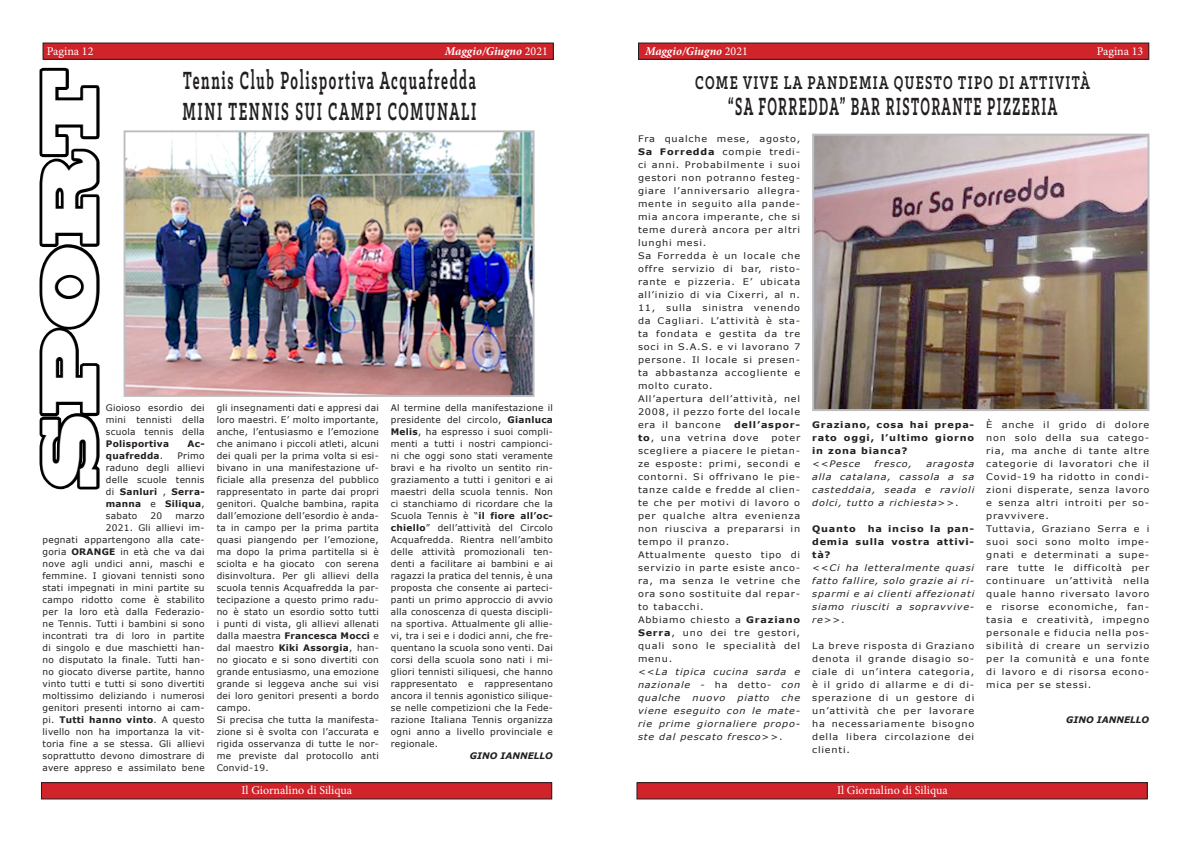
<style>
.page{position:relative;width:1191px;height:842px;background:#fff}
.page>*{position:absolute;margin:0;border:0;box-sizing:border-box;transform-origin:0 0}
.t1{font:72px "Blackoak Std";color:#fff;scale:.65 1}
.t2{font:700 28.1px/31px "Klinic Slab";letter-spacing:.11em;color:#231f20;scale:.52 1}
.t3{font:700 28.1px "Klinic Slab";letter-spacing:.11em;color:#231f20;scale:.49 1}
.t4{font:700 21px "Klinic Slab";letter-spacing:.1em;color:#231f20;scale:.65 1}
.t5{font:12px "Minion Pro";color:#fff}
.t6{font:italic 700 12px "Minion Pro";letter-spacing:-.005em;color:#fff}
.t7{font:9px/12px "Verdana";letter-spacing:.03em;color:#231f20;text-align:justify}
.t8{font:9px/13px "Verdana";letter-spacing:.08em;color:#231f20;scale:1.08 1}
.t9{font:italic 9px/13px "Verdana";letter-spacing:.08em;color:#231f20;text-align:justify;scale:1.08 1}
.t10{font:9px/13px "Verdana";letter-spacing:.03em;color:#231f20;text-align:justify;scale:1.08 1}
.t11{font:700 9px/13px "Verdana";letter-spacing:.08em;color:#231f20;scale:1.08 1}
.t12{font:italic 700 9px "Verdana";color:#231f20}
.t13{font:700 9px "Verdana";letter-spacing:.03em;color:#231f20}
.t14{font:700 9px "Verdana";letter-spacing:.08em;color:#231f20}
.s1{font-weight:400;font-style:normal}
.s2{font-weight:700}
.s3{font-weight:400}
.s4{font-style:italic}
.s5{font-style:normal}
.s6{font-weight:400;font-style:italic}
.s7{font-weight:700;font-style:normal}
</style>
<div class="page">
<img style="left:815px;top:137px;width:331px;height:271px">
<div style="left:812px;top:134px;width:337px;height:277px;border:2px solid #bcbdc0"></div>
<div style="left:41px;top:783px;width:511px;height:16px;background:#d1232a"></div>
<div style="left:41px;top:782px;width:511px;height:17px;border:1px solid #231f20"></div>
<div style="left:637px;top:783px;width:510px;height:16px;background:#d1232a"></div>
<div style="left:636px;top:782px;width:511px;height:17px;border:1px solid #231f20"></div>
<div style="left:638px;top:43px;width:510px;height:16px;background:#d1232a"></div>
<div style="left:638px;top:43px;width:511px;height:17px;border:1px solid #231f20"></div>
<div style="left:43px;top:43px;width:510px;height:16px;background:#d1232a"></div>
<div style="left:43px;top:43px;width:511px;height:17px;border:1px solid #231f20"></div>
<svg style="left:39px;top:67px;width:61px;height:423px"></svg>
<img style="left:127px;top:133px;width:404px;height:261px">
<div style="left:124px;top:130px;width:410px;height:267px;border:2px solid #bcbdc0"></div>
<h3 class="t5" style="left:47px;top:43px;width:48px">Pagina 12</h3>
<h3 class="t6" style="left:445px;top:42px;width:104px">Maggio/Giugno <span class="s1">2021</span></h3>
<h3 class="t6" style="left:645px;top:42px;width:104px">Maggio/Giugno <span class="s1">2021</span></h3>
<h3 class="t5" style="left:1096px;top:43px;width:48px">Pagina 13</h3>
<h1 class="t1" style="left:22px;top:489px;width:646px;rotate:-90deg">SPORT</h1>
<h2 class="t2" style="left:182px;top:64px;width:566px">Tennis Club Polisportiva Acquafredda<br>MINI TENNIS SUI CAMPI COMUNALI</h2>
<p class="t7" style="left:217px;top:401px;width:164px;text-align:left">gli insegnamenti dati e appresi dai loro maestri. E’ molto importante, anche, l’entusiasmo e l’emozione che animano i piccoli atleti, alcuni dei quali per la prima volta si esi&shy;bivano in una manifestazione uf&shy;ficiale alla presenza del pubblico rappresentato in parte dai propri genitori. Qualche bambina, rapita dall’emozione dell’esordio è anda&shy;ta in campo per la prima partita quasi piangendo per l’emozione, ma dopo la prima partitella si è sciolta e ha giocato con serena disinvoltura. Per gli allievi della scuola tennis Acquafredda la par&shy;tecipazione a questo primo radu&shy;no è stato un esordio sotto tutti i punti di vista, gli allievi allenati dalla maestra <span class="s2">Francesca Mocci</span> e dal maestro <span class="s2">Kiki Assorgia</span>, han&shy;no giocato e si sono divertiti con grande entusiasmo, una emozione grande si leggeva anche sui visi dei loro genitori presenti a bordo campo.<br>Si precisa che tutta la manifesta&shy;zione si è svolta con l’accurata e rigida osservanza di tutte le nor&shy;me previste dal protocollo anti<br>Convid-19.</p>
<p class="t7" style="left:391px;top:401px;width:164px">Al termine della manifestazione il presidente del circolo, <span class="s2">Gianluca Melis</span>, ha espresso i suoi compli&shy;menti a tutti i nostri campionci&shy;ni che oggi sono stati veramente bravi e ha rivolto un sentito rin&shy;graziamento a tutti i genitori e ai maestri della scuola tennis. Non ci stanchiamo di ricordare che la Scuola Tennis è “<span class="s2">il fiore all’oc&shy;chiello</span>” dell’attività del Circolo Acquafredda. Rientra nell’ambito delle attività promozionali ten&shy;denti a facilitare ai bambini e ai ragazzi la pratica del tennis, è una proposta che consente ai parteci&shy;panti un primo approccio di avvio alla conoscenza di questa discipli&shy;na sportiva. Attualmente gli allie&shy;vi, tra i sei e i dodici anni, che fre&shy;quentano la scuola sono venti. Dai corsi della scuola sono nati i mi&shy;gliori tennisti siliquesi, che hanno rappresentato e rappresentano ancora il tennis agonistico silique&shy;se nelle competizioni che la Fede&shy;razione Italiana Tennis organizza ogni anno a livello provinciale e regionale.</p>
<p class="t7" style="left:106px;top:401px;width:100px">Gioioso esordio dei mini tennisti della scuola tennis della</p>
<p class="t13" style="left:106px;top:437px;width:65px">Polisportiva</p>
<p class="t14" style="left:187px;top:437px;width:19px">Ac-</p>
<p class="t13" style="left:106px;top:449px;width:59px">quafredda<span class="s3">.</span></p>
<p class="t7" style="left:106px;top:449px;width:100px;text-indent:72px">Primo raduno degli allievi delle scuole tennis di <span class="s2">Sanluri</span> , <span class="s2">Serra&shy;manna</span> e <span class="s2">Siliqua</span>, sabato</p>
<p class="t7" style="left:150px;top:509px;width:13px">20</p>
<p class="t7" style="left:43px;top:509px;width:164px;text-align:right">marzo<br>2021. Gli allievi im-<br>pegnati appartengono alla cate&shy;goria <span class="s2">ORANGE</span> in età che va dai nove agli undici anni, maschi e femmine. I giovani tennisti sono stati impegnati in mini partite su campo ridotto come è stabilito per la loro età dalla Federazio&shy;ne Tennis. Tutti i bambini si sono incontrati tra di loro in partite di singolo e due maschietti han&shy;no disputato la finale. Tutti han&shy;no giocato diverse partite, hanno vinto tutti e tutti si sono divertiti moltissimo deliziando i numerosi genitori presenti intorno ai cam&shy;pi. <span class="s2">Tutti hanno vinto</span>. A questo livello non ha importanza la vit&shy;toria fine a se stessa. Gli allievi soprattutto devono dimostrare di avere appreso e assimilato bene</p>
<p class="t12" style="left:470px;top:749px;width:84px">GINO IANNELLO</p>
<h3 class="t4" style="left:695px;top:69px;width:609px">COME VIVE LA PANDEMIA QUESTO TIPO DI ATTIVITÀ</h3>
<h2 class="t3" style="left:728px;top:88px;width:673px">“SA FORREDDA” BAR RISTORANTE PIZZERIA</h2>
<p class="t8" style="left:638px;top:132px;width:152px">Fra qualche mese, agosto,<br><span class="s2">Sa Forredda</span> compie tredi&shy;ci anni. Probabilmente i suoi gestori non potranno festeg&shy;giare l’anniversario allegra&shy;mente in seguito alla pande&shy;mia ancora imperante, che si teme durerà ancora per altri lunghi mesi.<br>Sa Forredda è un locale che offre servizio di bar, risto&shy;rante e pizzeria. E’ ubicata all’inizio di via Cixerri, al n.<br>11, sulla sinistra venendo da Cagliari. L’attività è sta&shy;ta fondata e gestita da tre soci in S.A.S. e vi lavorano 7 persone. Il locale si presen&shy;ta abbastanza accogliente e molto curato.<br>All’apertura dell’attività, nel<br>2008, il pezzo forte del locale era il bancone</p>
<p class="t8" style="left:638px;top:418px;width:152px;text-indent:96px"><span class="s2">dell’aspor&shy;to</span>, una vetrina dove</p>
<p class="t8" style="left:638px;top:431px;width:152px;text-indent:133px">poter scegliere a piacere le pietan&shy;ze esposte: primi, secondi e contorni. Si offrivano le pie&shy;tanze calde e fredde al clien&shy;te che per motivi di lavoro o per qualche altra evenienza non riusciva a prepararsi in tempo il pranzo.<br>Attualmente questo tipo di servizio in parte esiste anco&shy;ra, ma senza le vetrine che ora sono sostituite dal repar&shy;to tabacchi.<br>Abbiamo chiesto a <span class="s2">Graziano<br>Serra</span>, uno dei tre gestori, quali sono le specialità del menu.<br>&lt;&lt;<span class="s4">La tipica cucina sarda e nazionale</span> - ha detto- <span class="s4">con qualche</span></p>
<p class="t9" style="left:638px;top:691px;width:152px;text-indent:144px">che viene eseguito con le mate&shy;rie prime giornaliere propo&shy;ste dal pescato fresco<span class="s5">&gt;&gt;.</span></p>
<p class="t9" style="left:692px;top:691px;width:32px">nuovo</p>
<p class="t9" style="left:737px;top:691px;width:31px">piatto</p>
<p class="t11" style="left:812px;top:418px;width:152px">Graziano, cosa hai prepa&shy;rato oggi, l’ultimo giorno in zona bianca?<br><span class="s3">&lt;&lt;</span><span class="s6">Pesce</span></p>
<p class="t9" style="left:874px;top:457px;width:36px">fresco,</p>
<p class="t9" style="left:812px;top:457px;width:152px;text-indent:114px">aragosta alla catalana, cassola a sa casteddaia, seada e ravioli dolci, tutto a richiesta<span class="s5">&gt;&gt;.</span></p>
<p class="t11" style="left:812px;top:522px;width:42px">Quanto</p>
<p class="t9" style="left:812px;top:522px;width:152px;text-align:left;text-indent:55px"><span class="s7">ha inciso la pan&shy;demia sulla vostra attivi&shy;tà?<br></span><span class="s5">&lt;&lt;</span>Ci ha letteralmente quasi fatto fallire, solo grazie ai ri&shy;sparmi e ai clienti affezionati siamo riusciti a sopravvive&shy;re<span class="s5">&gt;&gt;.</span></p>
<p class="t10" style="left:812px;top:639px;width:152px">La breve risposta di Graziano denota il grande disagio so&shy;ciale di un’intera categoria, è il grido di allarme e di di&shy;sperazione di un gestore di un’attività che per lavorare ha necessariamente bisogno della libera circolazione dei clienti.</p>
<p class="t8" style="left:986px;top:418px;width:152px">È anche il grido di dolore non solo della sua catego&shy;ria, ma anche di tante altre categorie di lavoratori che il<br>Covid-19 ha ridotto in condi&shy;zioni disperate, senza lavoro e senza altri introiti per so&shy;pravvivere.<br>Tuttavia, Graziano Serra e i suoi soci sono molto impe&shy;gnati e determinati a supe&shy;rare tutte le difficoltà per continuare un’attività nella quale hanno riversato lavoro e risorse economiche, fan&shy;tasia e creatività, impegno personale e fiducia nella pos&shy;sibilità di creare un servizio per la comunità e una fonte di lavoro e di risorsa econo&shy;mica per se stessi.</p>
<p class="t12" style="left:1066px;top:713px;width:84px">GINO IANNELLO</p>
<h3 class="t5" style="left:241px;top:782px;width:112px">Il Giornalino di Siliqua</h3>
<h3 class="t5" style="left:837px;top:782px;width:112px">Il Giornalino di Siliqua</h3>
</div>
